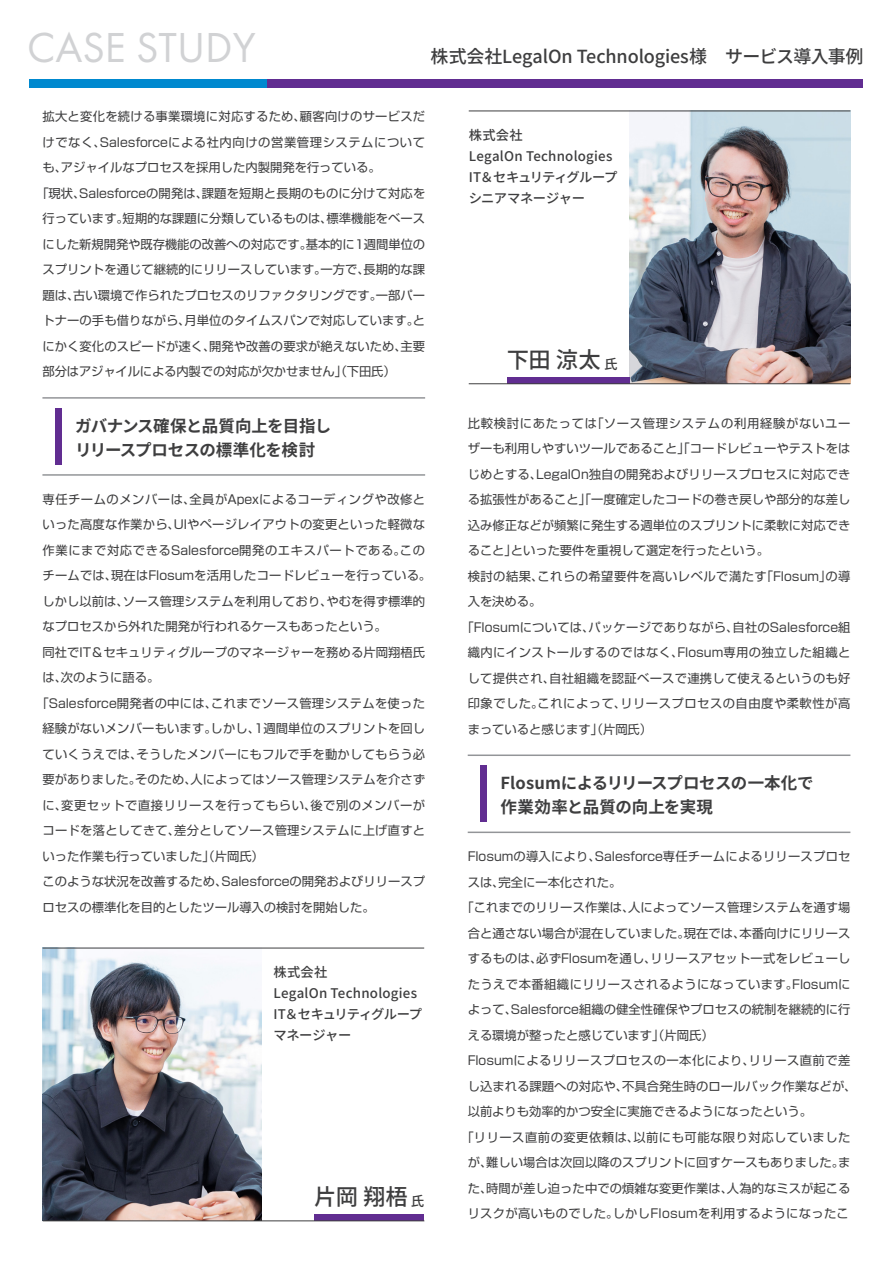
<style>
.page{position:relative;width:893px;height:1263px;background:#fff}
.page>*{position:absolute;margin:0;border:0;box-sizing:border-box;transform-origin:0 0}
.t1{font:43.5px "Futura PT";color:#d1d2d4}
.t2{font:500 22.5px "Gen Shin Gothic";letter-spacing:-.01em;color:#3e3e3f}
.t3{font:500 18px "Gen Shin Gothic";letter-spacing:-.005em;color:#3e3e3f}
.t4{font:700 16.5px/24px "Gen Shin Gothic";letter-spacing:-.005em;color:#3e3e3f}
.t5{font:700 16.5px/24px "Gen Shin Gothic";letter-spacing:-.03em;color:#3e3e3f}
.t6{font:500 13.35px/21px "Gen Shin Gothic";letter-spacing:.015em;color:#3e3e3f}
.t7{font:12.3px "Shin Go Pr 6 N";letter-spacing:.005em;color:#3e3e3f}
.t8{font:12.3px "Shin Go Pr 6 N";letter-spacing:.04em;color:#3e3e3f}
.t9{font:12.3px "Shin Go Pr 6 N";letter-spacing:.035em;color:#3e3e3f}
.t10{font:12.3px "Shin Go Pr 6 N";letter-spacing:.025em;color:#3e3e3f}
.t11{font:12.3px "Shin Go Pr 6 N";letter-spacing:.045em;color:#3e3e3f}
.t12{font:12.3px "Shin Go Pr 6 N";letter-spacing:.05em;color:#3e3e3f}
.t13{font:12.3px "Shin Go Pr 6 N";letter-spacing:.06em;color:#3e3e3f}
.s1{font-size:13.5px}
</style>
<div class="page">
<div style="left:30px;top:79px;width:833px;height:9px;background:#612d91"></div>
<div style="left:30px;top:79px;width:237px;height:9px;background:#0089cf"></div>
<hr style="left:42px;top:397px;width:383px;height:2px;background:#939598">
<hr style="left:42px;top:474px;width:383px;height:2px;background:#939598">
<div style="left:55px;top:408px;width:6px;height:57px;background:#612d91"></div>
<hr style="left:468px;top:754px;width:382px;height:2px;background:#939598">
<hr style="left:468px;top:831px;width:382px;height:2px;background:#939598">
<div style="left:480px;top:765px;width:6px;height:57px;background:#612d91"></div>
<img style="left:629px;top:112px;width:221px;height:271px">
<div style="left:507px;top:378px;width:122px;height:6px;background:#612d91"></div>
<hr style="left:469px;top:383px;width:381px;height:1px;background:#3e3e3f">
<hr style="left:469px;top:111px;width:381px;height:1px;background:#3e3e3f">
<img style="left:43px;top:949px;width:218px;height:271px">
<div style="left:314px;top:1215px;width:110px;height:6px;background:#612d91"></div>
<hr style="left:43px;top:1220px;width:381px;height:1px;background:#3e3e3f">
<hr style="left:43px;top:948px;width:381px;height:1px;background:#3e3e3f">
<h1 class="t1" style="left:27px;top:21px;width:230px">CASE STUDY</h1>
<h3 class="t3" style="left:430px;top:43px;width:434px">株式会社LegalOn Technologies様　サービス導入事例</h3>
<p class="t7" style="left:43px;top:107px;width:384px">拡大と変化を続ける事業環境に対応するため、顧客向けのサービスだ</p>
<p class="t11" style="left:43px;top:132px;width:384px">けでなく、Salesforceによる社内向けの営業管理システムについて</p>
<p class="t7" style="left:43px;top:158px;width:340px">も、アジャイルなプロセスを採用した内製開発を行っている。</p>
<p class="t7" style="left:36px;top:183px;width:390px">「現状、Salesforceの開発は、課題を短期と長期のものに分けて対応を</p>
<p class="t7" style="left:43px;top:209px;width:384px">行っています。短期的な課題に分類しているものは、標準機能をベース</p>
<p class="t7" style="left:43px;top:234px;width:384px">にした新規開発や既存機能の改善への対応です。基本的に1週間単位の</p>
<p class="t7" style="left:43px;top:260px;width:384px">スプリントを通じて継続的にリリースしています。一方で、長期的な課</p>
<p class="t7" style="left:43px;top:285px;width:384px">題は、古い環境で作られたプロセスのリファクタリングです。一部パー</p>
<p class="t7" style="left:43px;top:311px;width:384px">トナーの手も借りながら、月単位のタイムスパンで対応しています。と</p>
<p class="t7" style="left:43px;top:336px;width:384px">にかく変化のスピードが速く、開発や改善の要求が絶えないため、主要</p>
<p class="t7" style="left:43px;top:362px;width:355px">部分はアジャイルによる内製での対応が欠かせません」（下田氏）</p>
<h3 class="t5" style="left:75px;top:413px;width:257px">ガバナンス確保と品質向上を目指しリリースプロセスの標準化を検討</h3>
<p class="t8" style="left:43px;top:489px;width:384px">専任チームのメンバーは、全員がApexによるコーディングや改修と</p>
<p class="t7" style="left:43px;top:515px;width:384px">いった高度な作業から、UIやページレイアウトの変更といった軽微な</p>
<p class="t12" style="left:43px;top:540px;width:384px">作業にまで対応できるSalesforce開発のエキスパートである。この</p>
<p class="t7" style="left:43px;top:566px;width:390px">チームでは、現在はFlosumを活用したコードレビューを行っている。</p>
<p class="t7" style="left:43px;top:591px;width:384px">しかし以前は、ソース管理システムを利用しており、やむを得ず標準的</p>
<p class="t7" style="left:43px;top:617px;width:346px">なプロセスから外れた開発が行われるケースもあったという。</p>
<p class="t7" style="left:43px;top:642px;width:384px">同社でIT＆セキュリティグループのマネージャーを務める片岡翔梧氏</p>
<p class="t7" style="left:43px;top:668px;width:118px">は、次のように語る。</p>
<p class="t10" style="left:36px;top:693px;width:390px">「Salesforce開発者の中には、これまでソース管理システムを使った</p>
<p class="t7" style="left:43px;top:719px;width:384px">経験がないメンバーもいます。しかし、1週間単位のスプリントを回し</p>
<p class="t7" style="left:43px;top:744px;width:384px">ていくうえでは、そうしたメンバーにもフルで手を動かしてもらう必</p>
<p class="t7" style="left:43px;top:770px;width:384px">要がありました。そのため、人によってはソース管理システムを介さず</p>
<p class="t8" style="left:43px;top:795px;width:384px">に、変更セットで直接リリースを行ってもらい、後で別のメンバーが</p>
<p class="t7" style="left:43px;top:821px;width:384px">コードを落としてきて、差分としてソース管理システムに上げ直すと</p>
<p class="t7" style="left:43px;top:846px;width:223px">いった作業も行っていました」（片岡氏）</p>
<p class="t7" style="left:43px;top:872px;width:384px">このような状況を改善するため、Salesforceの開発およびリリースプ</p>
<p class="t7" style="left:43px;top:897px;width:334px">ロセスの標準化を目的としたツール導入の検討を開始した。</p>
<p class="t6" style="left:273px;top:961px;width:150px">株式会社<br>LegalOn Technologies<br>IT＆セキュリティグループマネージャー</p>
<h2 class="t2" style="left:314px;top:1180px;width:112px">片岡 翔梧<span class="s1">氏</span></h2>
<p class="t6" style="left:469px;top:124px;width:150px">株式会社<br>LegalOn Technologies<br>IT＆セキュリティグループシニアマネージャー</p>
<h2 class="t2" style="left:507px;top:343px;width:112px">下田 涼太<span class="s1">氏</span></h2>
<p class="t13" style="left:468px;top:413px;width:384px">比較検討にあたっては「ソース管理システムの利用経験がないユー</p>
<p class="t7" style="left:468px;top:439px;width:384px">ザーも利用しやすいツールであること」「コードレビューやテストをは</p>
<p class="t7" style="left:468px;top:464px;width:384px">じめとする、LegalOn独自の開発およびリリースプロセスに対応でき</p>
<p class="t7" style="left:468px;top:490px;width:384px">る拡張性があること」「一度確定したコードの巻き戻しや部分的な差し</p>
<p class="t7" style="left:468px;top:515px;width:384px">込み修正などが頻繁に発生する週単位のスプリントに柔軟に対応でき</p>
<p class="t7" style="left:468px;top:541px;width:303px">ること」といった要件を重視して選定を行ったという。</p>
<p class="t8" style="left:468px;top:566px;width:384px">検討の結果、これらの希望要件を高いレベルで満たす「Flosum」の導</p>
<p class="t7" style="left:468px;top:592px;width:75px">入を決める。</p>
<p class="t7" style="left:462px;top:617px;width:390px">「Flosumについては、パッケージでありながら、自社のSalesforce組</p>
<p class="t9" style="left:468px;top:643px;width:384px">織内にインストールするのではなく、Flosum専用の独立した組織と</p>
<p class="t7" style="left:468px;top:668px;width:384px">して提供され、自社組織を認証ベースで連携して使えるというのも好</p>
<p class="t8" style="left:468px;top:694px;width:384px">印象でした。これによって、リリースプロセスの自由度や柔軟性が高</p>
<p class="t7" style="left:468px;top:719px;width:186px">まっていると感じます」（片岡氏）</p>
<h3 class="t4" style="left:500px;top:771px;width:315px">Flosumによるリリースプロセスの一本化で作業効率と品質の向上を実現</h3>
<p class="t7" style="left:468px;top:847px;width:384px">Flosumの導入により、Salesforce専任チームによるリリースプロセ</p>
<p class="t7" style="left:468px;top:872px;width:155px">スは、完全に一本化された。</p>
<p class="t7" style="left:462px;top:898px;width:390px">「これまでのリリース作業は、人によってソース管理システムを通す場</p>
<p class="t7" style="left:468px;top:923px;width:384px">合と通さない場合が混在していました。現在では、本番向けにリリース</p>
<p class="t7" style="left:468px;top:949px;width:384px">するものは、必ずFlosumを通し、リリースアセット一式をレビューし</p>
<p class="t9" style="left:468px;top:974px;width:384px">たうえで本番組織にリリースされるようになっています。Flosumに</p>
<p class="t7" style="left:468px;top:1000px;width:384px">よって、Salesforce組織の健全性確保やプロセスの統制を継続的に行</p>
<p class="t7" style="left:468px;top:1025px;width:248px">える環境が整ったと感じています」（片岡氏）</p>
<p class="t9" style="left:468px;top:1051px;width:384px">Flosumによるリリースプロセスの一本化により、リリース直前で差</p>
<p class="t7" style="left:468px;top:1076px;width:390px">し込まれる課題への対応や、不具合発生時のロールバック作業などが、</p>
<p class="t7" style="left:468px;top:1102px;width:346px">以前よりも効率的かつ安全に実施できるようになったという。</p>
<p class="t8" style="left:462px;top:1127px;width:390px">「リリース直前の変更依頼は、以前にも可能な限り対応していました</p>
<p class="t7" style="left:468px;top:1153px;width:384px">が、難しい場合は次回以降のスプリントに回すケースもありました。ま</p>
<p class="t7" style="left:468px;top:1178px;width:384px">た、時間が差し迫った中での煩雑な変更作業は、人為的なミスが起こる</p>
<p class="t10" style="left:468px;top:1203px;width:383px">リスクが高いものでした。しかしFlosumを利用するようになったこ</p>
</div>
